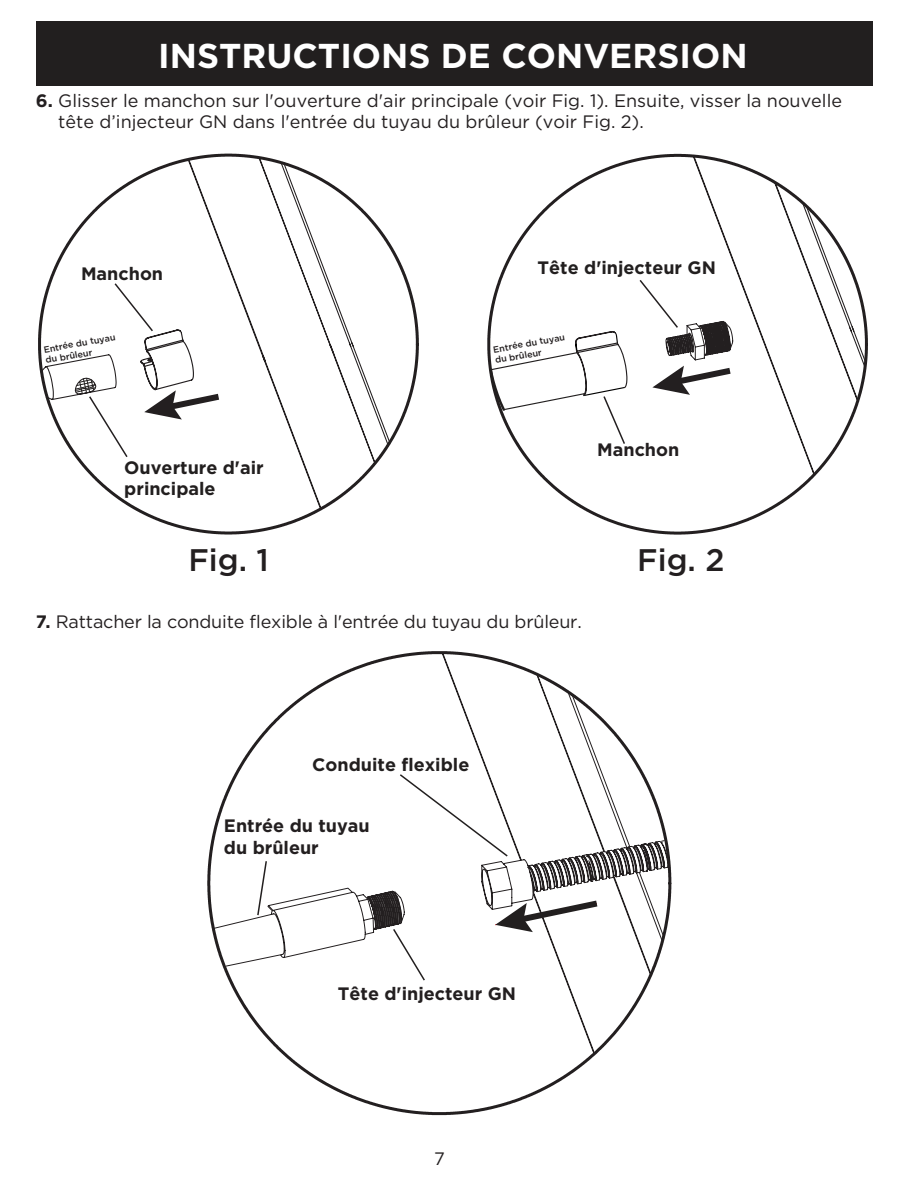
<style>
.page{position:relative;width:918px;height:1188px;background:#fff}
.page>*{position:absolute;margin:0;border:0;box-sizing:border-box;transform-origin:0 0}
.t1{font:700 34.5px "Gotham";color:#fff}
.t2{font:500 31.2px "Gotham";color:#231f20}
.t3{font:18px/21.6px "Gotham";color:#231f20}
.t4{font:700 18px/21.6px "Gotham";color:#221f1f}
.t5{font:700 18px/21.6px "Gotham";color:#231f20}
.t6{font:500 9px/10.9px "Gotham";color:#231f20}
.s1{font-weight:700}
</style>
<div class="page">
<div style="left:36px;top:21px;width:836px;height:65px;background:#221f1f"></div>
<svg style="left:499px;top:153px;width:369px;height:382px"></svg>
<svg style="left:692px;top:155px;width:175px;height:321px"></svg>
<svg style="left:38px;top:153px;width:284px;height:382px"></svg>
<svg style="left:40px;top:156px;width:367px;height:354px"></svg>
<svg style="left:88px;top:278px;width:592px;height:181px"></svg>
<svg style="left:488px;top:330px;width:140px;height:116px"></svg>
<svg style="left:207px;top:651px;width:465px;height:465px"></svg>
<svg style="left:441px;top:652px;width:228px;height:403px"></svg>
<svg style="left:213px;top:773px;width:391px;height:209px"></svg>
<svg style="left:652px;top:321px;width:85px;height:74px"></svg>
<h1 class="t1" style="left:158px;top:33px;width:591px">INSTRUCTIONS DE CONVERSION</h1>
<p class="t3" style="left:58px;top:89px;width:785px;text-indent:-22px"><span class="s1">6.</span> Glisser le manchon sur l'ouverture d'air principale (voir Fig. 1). Ensuite, visser la nouvelle tête d’injecteur GN dans l'entrée du tuyau du brûleur (voir Fig. 2).</p>
<p class="t4" style="left:81px;top:263px;width:84px">Manchon</p>
<p class="t6" style="left:43px;top:344px;width:74px;rotate:-10deg">Entrée du tuyau du brûleur</p>
<p class="t4" style="left:124px;top:456px;width:141px">Ouverture d'air principale</p>
<p class="t4" style="left:538px;top:256px;width:180px">Tête d'injecteur GN</p>
<p class="t6" style="left:492px;top:344px;width:74px;rotate:-10deg">Entrée du tuyau du brûleur</p>
<p class="t5" style="left:597px;top:439px;width:84px">Manchon</p>
<h2 class="t2" style="left:188px;top:540px;width:82px">Fig. 1</h2>
<h2 class="t2" style="left:637px;top:540px;width:89px">Fig. 2</h2>
<p class="t3" style="left:36px;top:611px;width:547px"><span class="s1">7.</span> Rattacher la conduite flexible à l'entrée du tuyau du brûleur.</p>
<p class="t4" style="left:312px;top:754px;width:159px">Conduite flexible</p>
<p class="t5" style="left:224px;top:815px;width:147px">Entrée du tuyau du brûleur</p>
<p class="t5" style="left:338px;top:983px;width:180px">Tête d'injecteur GN</p>
<p class="t3" style="left:434px;top:1148px;width:12px">7</p>
</div>
